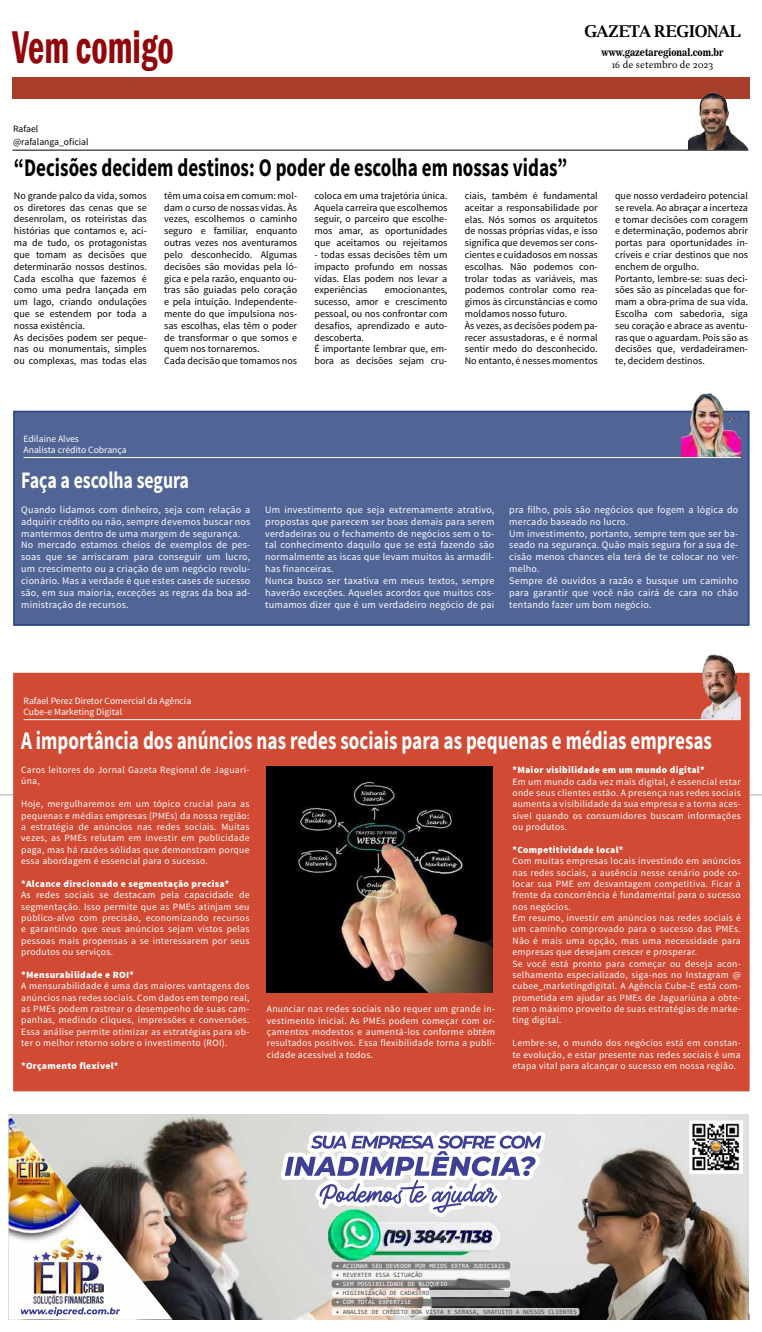
<style>
.page{position:relative;width:762px;height:1332px;background:#fff}
.page>*{position:absolute;margin:0;border:0;box-sizing:border-box;transform-origin:0 0}
.t1{font:600 condensed 47.25px "Franklin Gothic";color:#920609;scale:.75 1}
.t2{font:700 25.38px "Source Sans Pro";color:#fff;scale:.75 1}
.t3{font:700 25.38px "Source Sans Pro";color:#000;scale:.75 1}
.t4{font:700 23.62px "Source Sans Pro";color:#fff;scale:.75 1}
.t5{font:700 16.36px "Luxi Serif";letter-spacing:-.02em;color:#000}
.t6{font:10.5px "News 706 BT Bold C";color:#000;scale:.87 1}
.t7{font:10.5px "Delicato Pro";letter-spacing:-.015em;color:#000}
.t8{font:10.06px/11.8px "Source Sans Pro";color:#000}
.t9{font:10.06px/11.8px "Source Sans Pro";letter-spacing:.02em;color:#fff}
.t10{font:9.62px/11.4px "Source Sans Pro";letter-spacing:.03em;color:#fff;text-align:justify}
.t11{font:900 9.62px "Source Sans Pro";letter-spacing:.03em;color:#fff}
.t12{font:9.62px/10.5px "Source Sans Pro";color:#fff}
.t13{font:9.62px/13px "Source Sans Pro";color:#000}
.t14{font:6.56px "Consolas";color:#4b4b4d}
.t15{font:6.56px "Consolas";color:#fefefe}
</style>
<div class="page">
<div style="left:13px;top:77px;width:736px;height:22px;background:#a73e29"></div>
<img style="left:172px;top:1114px;width:576px;height:206px">
<img style="left:329px;top:1238px;width:170px;height:23px">
<img style="left:9px;top:1114px;width:163px;height:206px">
<svg style="left:275px;top:1114px;width:277px;height:124px"></svg>
<img style="left:9px;top:1114px;width:83px;height:129px">
<img style="left:331px;top:1262px;width:179px;height:7px">
<img style="left:331px;top:1271px;width:179px;height:26px">
<img style="left:331px;top:1299px;width:179px;height:7px">
<img style="left:331px;top:1308px;width:248px;height:7px">
<img style="left:689px;top:1120px;width:53px;height:54px">
<img style="left:709px;top:1140px;width:13px;height:14px">
<hr style="left:12px;top:150px;width:736px;height:1px;background:#000">
<img style="left:687px;top:92px;width:60px;height:58px">
<hr style="left:0;top:795px;width:761px;height:1px;background:#a7a9ac">
<div style="left:13px;top:411px;width:736px;height:215px;background:#516496;border:2px solid #29487f"></div>
<hr style="left:24px;top:457px;width:716px;height:1px;background:#fff">
<img style="left:690px;top:393px;width:21px;height:27px">
<div style="left:13px;top:673px;width:736px;height:418px;background:#d14a34"></div>
<hr style="left:24px;top:719px;width:716px;height:1px;background:#fff">
<img style="left:700px;top:654px;width:40px;height:65px">
<img style="left:266px;top:766px;width:226px;height:226px">
<h1 class="t1" style="left:12px;top:16px;width:216px">Vem comigo</h1>
<h3 class="t5" style="left:584px;top:20px;width:158px">GAZETA REGIONAL</h3>
<p class="t6" style="left:601px;top:46px;width:142px">www.gazetaregional.com.br</p>
<p class="t7" style="left:611px;top:59px;width:103px">16 de setembro de 2023</p>
<p class="t13" style="left:13px;top:122px;width:77px">Rafael @rafalanga_oficial</p>
<h2 class="t3" style="left:14px;top:152px;width:739px">“Decisões decidem destinos: O poder de escolha em nossas vidas”</h2>
<p class="t8" style="left:14px;top:190px;width:134px">No grande palco da vida, somos os diretores das cenas que se desenrolam, os roteiristas das histórias que contamos e, aci&shy;ma de tudo, os protagonistas que tomam as decisões que determinarão nossos destinos.<br>Cada escolha que fazemos é como uma pedra lançada em um lago, criando ondulações que se estendem por toda a nossa existência.<br>As decisões podem ser peque&shy;nas ou monumentais, simples ou complexas, mas todas elas</p>
<p class="t8" style="left:164px;top:190px;width:134px">têm uma coisa em comum: mol&shy;dam o curso de nossas vidas. Às vezes, escolhemos o caminho seguro e familiar, enquanto outras vezes nos aventuramos pelo desconhecido. Algumas decisões são movidas pela ló&shy;gica e pela razão, enquanto ou&shy;tras são guiadas pelo coração e pela intuição. Independente&shy;mente do que impulsiona nos&shy;sas escolhas, elas têm o poder de transformar o que somos e quem nos tornaremos.<br>Cada decisão que tomamos nos</p>
<p class="t8" style="left:314px;top:190px;width:134px;text-align:justify">coloca em uma trajetória única.<br>Aquela carreira que escolhemos seguir, o parceiro que escolhe&shy;mos amar, as oportunidades que aceitamos ou rejeitamos</p>
<p class="t8" style="left:314px;top:249px;width:134px;text-align:justify">- todas essas decisões têm um impacto profundo em nossas vidas. Elas podem nos levar a experiências</p>
<p class="t8" style="left:314px;top:284px;width:134px;text-indent:70px">emocionantes, sucesso, amor e crescimento pessoal, ou nos confrontar com desafios, aprendizado e auto&shy;descoberta.<br>É importante lembrar que, em&shy;bora as decisões sejam cru-</p>
<p class="t8" style="left:464px;top:190px;width:134px">ciais, também é fundamental aceitar a responsabilidade por elas. Nós somos os arquitetos de nossas próprias vidas, e isso significa que devemos ser cons&shy;cientes e cuidadosos em nossas escolhas. Não podemos con&shy;trolar todas as variáveis, mas podemos controlar como rea&shy;gimos às circunstâncias e como moldamos nosso futuro.<br>Às vezes, as decisões podem pa&shy;recer assustadoras, e é normal sentir medo do desconhecido.<br>No entanto, é nesses momentos</p>
<p class="t8" style="left:615px;top:190px;width:134px">que nosso verdadeiro potencial se revela. Ao abraçar a incerteza e tomar decisões com coragem e determinação, podemos abrir portas para oportunidades in&shy;críveis e criar destinos que nos enchem de orgulho.<br>Portanto, lembre-se: suas deci&shy;sões são as pinceladas que for&shy;mam a obra-prima de sua vida.<br>Escolha com sabedoria, siga seu coração e abrace as aventu&shy;ras que o aguardam. Pois são as decisões que, verdadeiramen&shy;te, decidem destinos.</p>
<p class="t12" style="left:24px;top:434px;width:105px">Edilaine Alves<br>Analista crédito Cobrança</p>
<h3 class="t4" style="left:21px;top:465px;width:225px">Faça a escolha segura</h3>
<p class="t9" style="left:21px;top:504px;width:231px">Quando lidamos com dinheiro, seja com relação a adquirir crédito ou não, sempre devemos buscar nos mantermos dentro de uma margem de segurança.<br>No mercado estamos cheios de exemplos de pes&shy;soas que se arriscaram para conseguir um lucro, um crescimento ou a criação de um negócio revolu&shy;cionário. Mas a verdade é que estes cases de sucesso são, em sua maioria, exceções as regras da boa ad&shy;ministração de recursos.</p>
<p class="t9" style="left:265px;top:504px;width:231px">Um investimento que seja extremamente atrativo, propostas que parecem ser boas demais para serem verdadeiras ou o fechamento de negócios sem o to&shy;tal conhecimento daquilo que se está fazendo são normalmente as iscas que levam muitos às armadil&shy;has financeiras.<br>Nunca busco ser taxativa em meus textos, sempre haverão exceções. Aqueles acordos que muitos cos&shy;tumamos dizer que é um verdadeiro negócio de pai</p>
<p class="t9" style="left:509px;top:504px;width:230px">pra filho, pois são negócios que fogem a lógica do mercado baseado no lucro.<br>Um investimento, portanto, sempre tem que ser ba&shy;seado na segurança. Quão mais segura for a sua de&shy;cisão menos chances ela terá de te colocar no ver&shy;melho.<br>Sempre dê ouvidos a razão e busque um caminho para garantir que você não cairá de cara no chão tentando fazer um bom negócio.</p>
<p class="t12" style="left:24px;top:696px;width:169px">Rafael Perez Diretor Comercial da Agência<br>Cube-e Marketing Digital</p>
<h2 class="t2" style="left:21px;top:724px;width:922px">A importância dos anúncios nas redes sociais para as pequenas e médias empresas</h2>
<p class="t10" style="left:21px;top:764px;width:230px">Caros leitores do Jornal Gazeta Regional de Jaguari&shy;úna,</p>
<p class="t10" style="left:21px;top:798px;width:230px">Hoje, mergulharemos em um tópico crucial para as pequenas e médias empresas (PMEs) da nossa região: a estratégia de anúncios nas redes sociais. Muitas vezes, as PMEs relutam em investir em publicidade paga, mas há razões sólidas que demonstram porque essa abordagem é essencial para o sucesso.</p>
<p class="t11" style="left:21px;top:877px;width:209px">*Alcance direcionado e segmentação precisa*</p>
<p class="t10" style="left:21px;top:889px;width:230px">As redes sociais se destacam pela capacidade de segmentação. Isso permite que as PMEs atinjam seu público-alvo com precisão, economizando recursos e garantindo que seus anúncios sejam vistos pelas pessoas mais propensas a se interessarem por seus produtos ou serviços.</p>
<p class="t11" style="left:21px;top:968px;width:114px">*Mensurabilidade e ROI*</p>
<p class="t10" style="left:21px;top:981px;width:230px">A mensurabilidade é uma das maiores vantagens dos anúncios nas redes sociais. Com dados em tempo real, as PMEs podem rastrear o desempenho de suas cam&shy;panhas, medindo cliques, impressões e conversões.<br>Essa análise permite otimizar as estratégias para ob&shy;ter o melhor retorno sobre o investimento (ROI).</p>
<p class="t11" style="left:21px;top:1059px;width:99px">*Orçamento flexível*</p>
<p class="t10" style="left:267px;top:1003px;width:230px">Anunciar nas redes sociais não requer um grande in&shy;vestimento inicial. As PMEs podem começar com or&shy;çamentos modestos e aumentá-los conforme obtêm resultados positivos. Essa flexibilidade torna a publi&shy;cidade acessível a todos.</p>
<p class="t11" style="left:512px;top:764px;width:193px">*Maior visibilidade em um mundo digital*</p>
<p class="t10" style="left:512px;top:776px;width:230px">Em um mundo cada vez mais digital, é essencial estar onde seus clientes estão. A presença nas redes sociais aumenta a visibilidade da sua empresa e a torna aces&shy;sível quando os consumidores buscam informações ou produtos.</p>
<p class="t11" style="left:512px;top:843px;width:112px">*Competitividade local*</p>
<p class="t10" style="left:512px;top:855px;width:230px;text-align:left">Com muitas empresas locais investindo em anúncios nas redes sociais, a ausência nesse cenário pode co&shy;locar sua PME em desvantagem competitiva. Ficar à frente da concorrência é fundamental para o sucesso nos negócios.<br>Em resumo, investir em anúncios nas redes sociais é um caminho comprovado para o sucesso das PMEs.<br>Não é mais uma opção, mas uma necessidade para empresas que desejam crescer e prosperar.<br>Se você está pronto para começar ou deseja acon&shy;selhamento especializado, siga-nos no Instagram @ cubee_marketingdigital. A Agência Cube-E está com&shy;prometida em ajudar as PMEs de Jaguariúna a obte&shy;rem o máximo proveito de suas estratégias de marke&shy;ting digital.</p>
<p class="t10" style="left:512px;top:1037px;width:230px">Lembre-se, o mundo dos negócios está em constan&shy;te evolução, e estar presente nas redes sociais é uma etapa vital para alcançar o sucesso em nossa região.</p>
<p class="t15" style="left:336px;top:1261px;width:171px">• ACIONAR SEU DEVEDOR POR MEIOS EXTRA JUDICIAIS</p>
<p class="t15" style="left:336px;top:1279px;width:113px">• SEM POSSIBILIDADE DE BLOQUEIO</p>
<p class="t15" style="left:336px;top:1298px;width:77px">• COM TOTAL EXPERTISE</p>
<p class="t14" style="left:336px;top:1271px;width:88px">• REVERTER ESSA SITUAÇÃO</p>
<p class="t14" style="left:336px;top:1289px;width:95px">• HIGIENIZAÇÃO DE CADASTRO</p>
<p class="t14" style="left:336px;top:1308px;width:243px">• ANALISE DE CRÉDITO BOA VISTA E SERASA, GRATUITO A NOSSOS CLIENTES</p>
</div>
